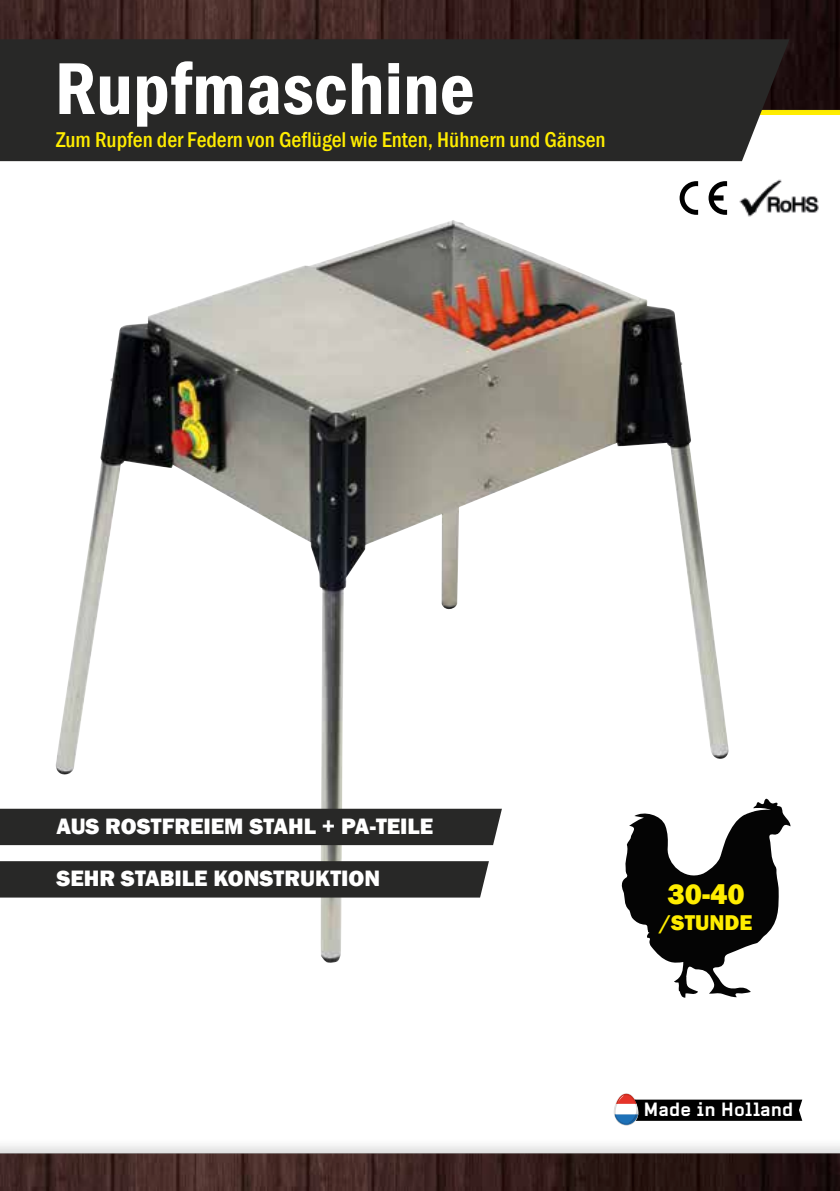
<style>
.page{position:relative;width:840px;height:1191px;background:#fff}
.page>*{position:absolute;margin:0;border:0;box-sizing:border-box;transform-origin:0 0}
.t1{font:600 condensed 76px "Franklin Gothic";letter-spacing:.005em;color:#fff}
.t2{font:800 29.4px "Franklin Gothic";color:#ffed00}
.t3{font:800 23px "Franklin Gothic";color:#fff}
.t4{font:500 condensed 22px "Franklin Gothic";color:#ffed00}
.t5{font:800 22px "Franklin Gothic";color:#ffed00}
.t6{font:700 18.8px "Alpha Headline Pro";color:#fff}
</style>
<div class="page">
<img style="left:0;top:0;width:839px;height:110px">
<div style="left:0;top:1136px;width:839px;height:55px;background:#000;opacity:.15"></div>
<img style="left:0;top:1153px;width:839px;height:38px">
<div style="left:0;top:39px;width:789px;height:122px;background:#282827"></div>
<svg style="left:614px;top:1093px;width:187px;height:33px"></svg>
<img style="left:56px;top:220px;width:672px;height:743px">
<svg style="left:620px;top:798px;width:170px;height:199px"></svg>
<div style="left:0;top:861px;width:488px;height:36px;background:#282827"></div>
<div style="left:0;top:808px;width:501px;height:37px;background:#282827"></div>
<svg style="left:679px;top:181px;width:18px;height:34px"></svg>
<svg style="left:708px;top:181px;width:18px;height:34px"></svg>
<img style="left:739px;top:179px;width:80px;height:38px">
<h1 class="t1" style="left:55px;top:38px;width:421px">Rupfmaschine</h1>
<p class="t4" style="left:56px;top:125px;width:550px">Zum Rupfen der Federn von Geflügel wie Enten, Hühnern und Gänsen</p>
<p class="t3" style="left:56px;top:812px;width:378px">AUS ROSTFREIEM STAHL + PA-TEILE</p>
<p class="t3" style="left:56px;top:863px;width:325px">SEHR STABILE KONSTRUKTION</p>
<h2 class="t2" style="left:667px;top:875px;width:79px">30-40</h2>
<p class="t5" style="left:659px;top:908px;width:94px">/STUNDE</p>
<p class="t6" style="left:643px;top:1098px;width:151px">Made in Holland</p>
</div>
